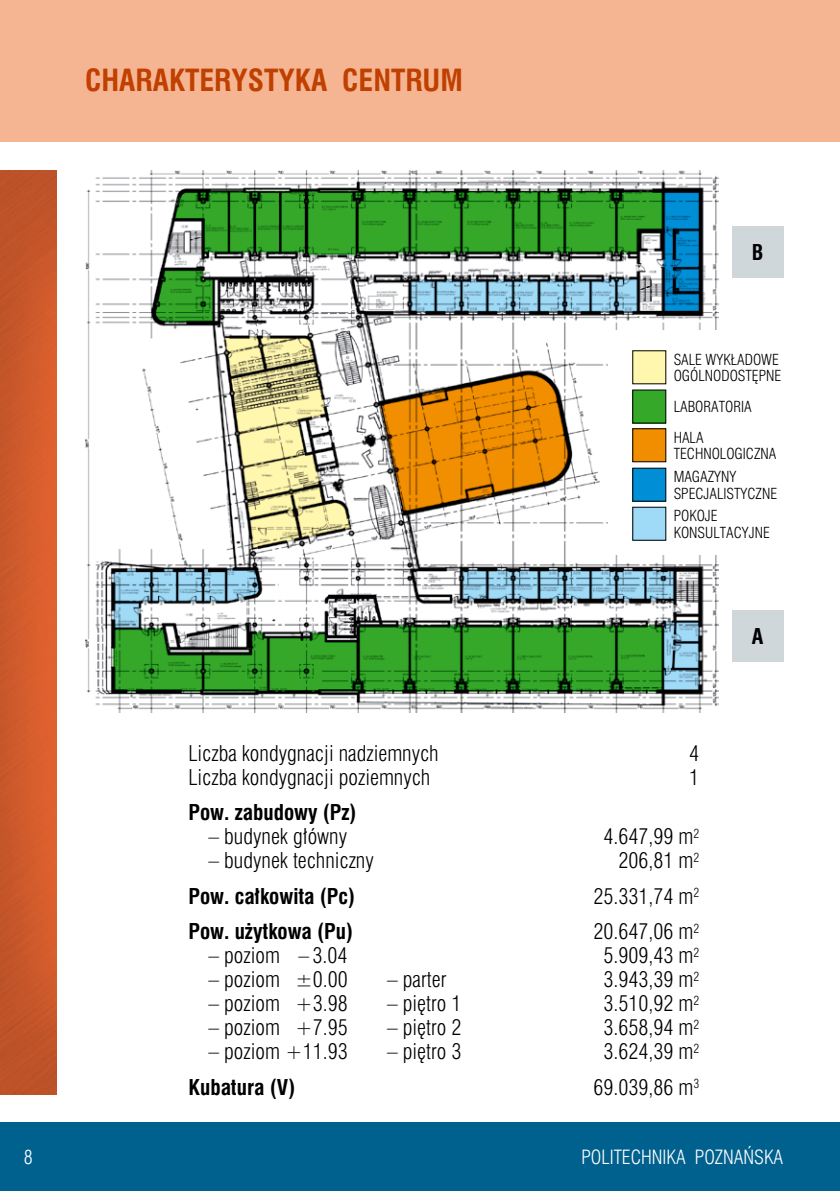
<style>
.page{position:relative;width:840px;height:1191px;background:#fff}
.page>*{position:absolute;margin:0;border:0;box-sizing:border-box;transform-origin:0 0}
.t1{font:700 28px "Swis 721 Cn PL";color:#bf4000}
.t2{font:20px "Swis 721 Lt Cn PL";color:#000}
.t3{font:700 20px "Swis 721 Cn PL";color:#000}
.t4{font:18px "Swis 721 Lt Cn PL";color:#fff}
.t5{font:14px/16.8px "Swis 721 Lt Cn PL";color:#000}
</style>
<div class="page">
<div style="left:0;top:1123px;width:839px;height:68px;background:#00618e"></div>
<hr style="left:839px;top:1123px;width:1px;height:68px;background:#00618e">
<div style="left:0;top:0;width:839px;height:142px;background:#f5b592"></div>
<svg style="left:0;top:170px;width:57px;height:924px;background:#cd592b"></svg>
<img style="left:85px;top:170px;width:633px;height:543px">
<div style="left:608px;top:330px;width:174px;height:224px;background:#fff"></div>
<div style="left:632px;top:351px;width:33px;height:33px;background:#fff7ad"></div>
<div style="left:632px;top:390px;width:33px;height:33px;background:#36a829"></div>
<div style="left:632px;top:389px;width:34px;height:34px;border:1px solid #000"></div>
<div style="left:632px;top:429px;width:33px;height:33px;background:#f18e00"></div>
<div style="left:632px;top:468px;width:33px;height:33px;background:#008fd7"></div>
<div style="left:632px;top:507px;width:33px;height:33px;background:#9fdaf7"></div>
<div style="left:731px;top:226px;width:51px;height:51px;background:#cfd7db"></div>
<div style="left:731px;top:610px;width:51px;height:51px;background:#cfd7db"></div>
<h1 class="t1" style="left:85px;top:62px;width:34px">Charakterystyka</h1>
<h1 class="t1" style="left:342px;top:62px;width:35px">Centrum</h1>
<p class="t3" style="left:751px;top:239px;width:13px">B</p>
<p class="t5" style="left:673px;top:351px;width:34px">Salewykładowe ogólnodost</p>
<p class="t5" style="left:751px;top:367px;width:15px">ępne</p>
<p class="t5" style="left:673px;top:391px;width:15px;line-height:30.4px">Laboratoria hala</p>
<p class="t5" style="left:673px;top:442px;width:20px;line-height:22.6px">technologiczna<br>Magazyny</p>
<p class="t5" style="left:673px;top:482px;width:16px;line-height:22.2px">specjalistyczne<br>Pokoje</p>
<p class="t5" style="left:673px;top:524px;width:9px">konsultacyjne</p>
<p class="t3" style="left:751px;top:623px;width:13px">A</p>
<p class="t2" style="left:188px;top:740px;width:252px">Liczba kondygnacji nadziemnych</p>
<p class="t2" style="left:688px;top:740px;width:11px">4</p>
<p class="t2" style="left:188px;top:764px;width:243px">Liczba kondygnacji poziemnych</p>
<p class="t2" style="left:688px;top:764px;width:11px">1</p>
<p class="t3" style="left:188px;top:800px;width:170px">Pow. zabudowy (Pz)</p>
<p class="t2" style="left:208px;top:824px;width:140px">– budynek główny</p>
<p class="t2" style="left:603px;top:824px;width:97px">4.647,99 m<sup>2</sup></p>
<p class="t2" style="left:208px;top:848px;width:167px">– budynek techniczny</p>
<p class="t2" style="left:618px;top:848px;width:82px">206,81 m<sup>2</sup></p>
<p class="t3" style="left:188px;top:883px;width:168px">Pow. całkowita (Pc)</p>
<p class="t2" style="left:593px;top:883px;width:107px">25.331,74 m<sup>2</sup></p>
<p class="t3" style="left:188px;top:918px;width:166px">Pow. użytkowa (Pu)</p>
<p class="t2" style="left:593px;top:918px;width:107px">20.647,06 m<sup>2</sup></p>
<p class="t2" style="left:208px;top:942px;width:140px">– poziom – 3.04</p>
<p class="t2" style="left:603px;top:942px;width:97px">5.909,43 m<sup>2</sup></p>
<p class="t2" style="left:208px;top:966px;width:141px">– poziom ±0.00</p>
<p class="t2" style="left:387px;top:966px;width:61px">– parter</p>
<p class="t2" style="left:603px;top:966px;width:97px">3.943,39 m<sup>2</sup></p>
<p class="t2" style="left:208px;top:990px;width:141px">– poziom +3.98</p>
<p class="t2" style="left:387px;top:990px;width:76px">– piętro 1</p>
<p class="t2" style="left:603px;top:990px;width:97px">3.510,92 m<sup>2</sup></p>
<p class="t2" style="left:208px;top:1014px;width:141px">– poziom +7.95</p>
<p class="t2" style="left:387px;top:1014px;width:76px">– piętro 2</p>
<p class="t2" style="left:603px;top:1014px;width:97px">3.658,94 m<sup>2</sup></p>
<p class="t2" style="left:208px;top:1038px;width:141px">– poziom +11.93</p>
<p class="t2" style="left:387px;top:1038px;width:76px">– piętro 3</p>
<p class="t2" style="left:603px;top:1038px;width:97px">3.624,39 m<sup>2</sup></p>
<p class="t3" style="left:188px;top:1074px;width:108px">Kubatura (V)</p>
<p class="t2" style="left:593px;top:1074px;width:107px">69.039,86 m<sup>3</sup></p>
<p class="t4" style="left:581px;top:1145px;width:203px">POLITECHNIKA POZNAŃSKA</p>
</div>
